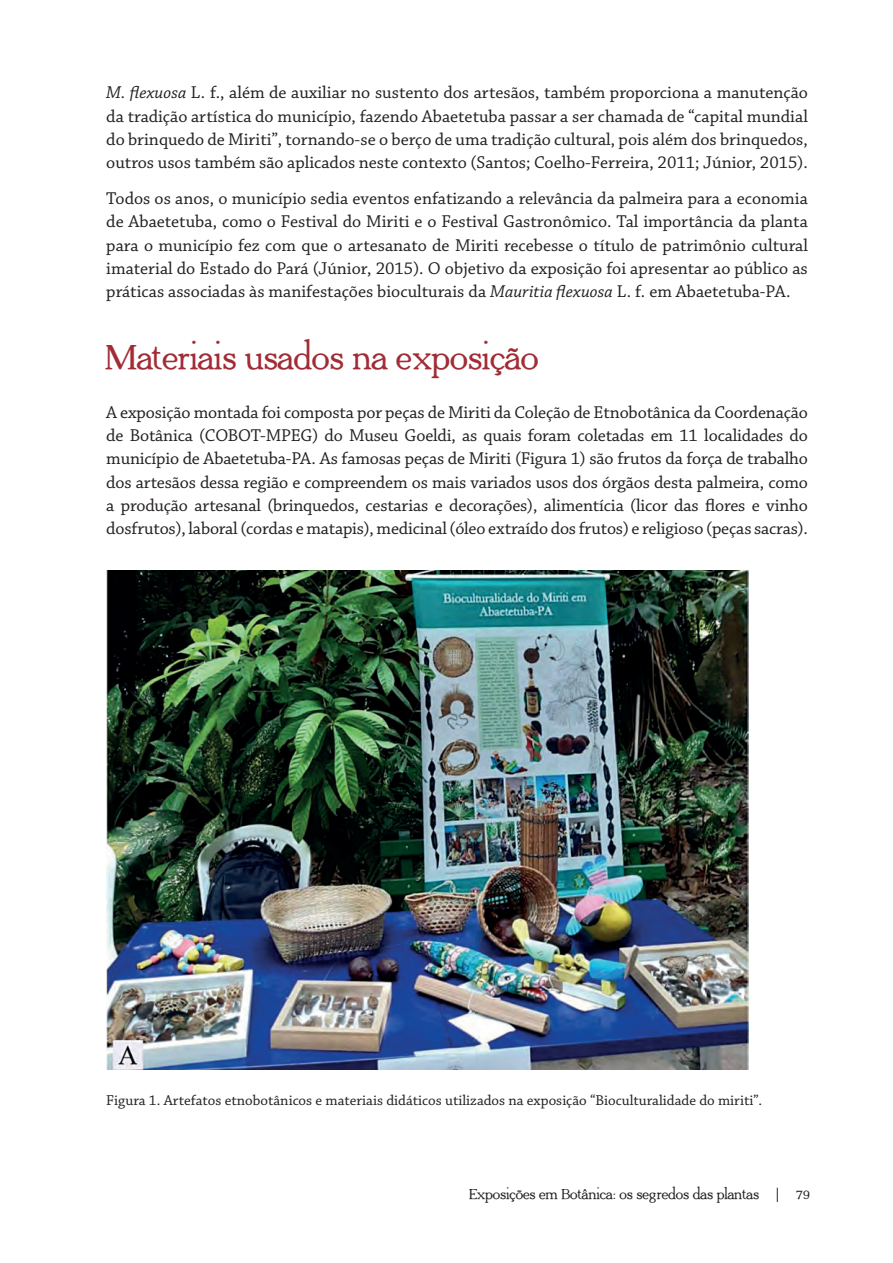
<style>
.page{position:relative;width:893px;height:1263px;background:#fff}
.page>*{position:absolute;margin:0;border:0;box-sizing:border-box;transform-origin:0 0}
.t1{font:700 36px "Adega Serif";color:#a12c36}
.t2{font:18px/23.2px "Chaparral Pro";color:#231f20;text-align:justify}
.t3{font:15px "Chaparral Pro";color:#231f20}
.t4{font:700 15px "Adega Serif";color:#231f20}
.s1{font-style:italic}
</style>
<div class="page">
<img style="left:106px;top:570px;width:642px;height:499px">
<p class="t2" style="left:106px;top:82px;width:703px"><span class="s1">M. flexuosa</span> L. f., além de auxiliar no sustento dos artesãos, também proporciona a manutenção da tradição artística do município, fazendo Abaetetuba passar a ser chamada de “capital mundial do brinquedo de Miriti”, tornando-se o berço de uma tradição cultural, pois além dos brinquedos, outros usos também são aplicados neste contexto (Santos; Coelho-Ferreira, 2011; Júnior, 2015).</p>
<p class="t2" style="left:106px;top:188px;width:703px">Todos os anos, o município sedia eventos enfatizando a relevância da palmeira para a economia de Abaetetuba, como o Festival do Miriti e o Festival Gastronômico. Tal importância da planta para o município fez com que o artesanato de Miriti recebesse o título de patrimônio cultural imaterial do Estado do Pará (Júnior, 2015). O objetivo da exposição foi apresentar ao público as práticas associadas às manifestações bioculturais da <span class="s1">Mauritia flexuosa</span> L. f. em Abaetetuba-PA.</p>
<h1 class="t1" style="left:106px;top:335px;width:434px">Materiais usados na exposição</h1>
<p class="t2" style="left:106px;top:401px;width:703px">A exposição montada foi composta por peças de Miriti da Coleção de Etnobotânica da Coordenação de Botânica (COBOT-MPEG) do Museu Goeldi, as quais foram coletadas em 11 localidades do município de Abaetetuba-PA. As famosas peças de Miriti (Figura 1) são frutos da força de trabalho dos artesãos dessa região e compreendem os mais variados usos dos órgãos desta palmeira, como a produção artesanal (brinquedos, cestarias e decorações), alimentícia (licor das flores e vinho dosfrutos), laboral (cordas e matapis), medicinal (óleo extraído dos frutos) e religioso (peças sacras).</p>
<p class="t3" style="left:106px;top:1092px;width:657px">Figura 1. Artefatos etnobotânicos e materiais didáticos utilizados na exposição “Bioculturalidade do miriti”.</p>
<p class="t4" style="left:469px;top:1184px;width:342px">Exposições em Botânica: os segredos das plantas | 79</p>
</div>
